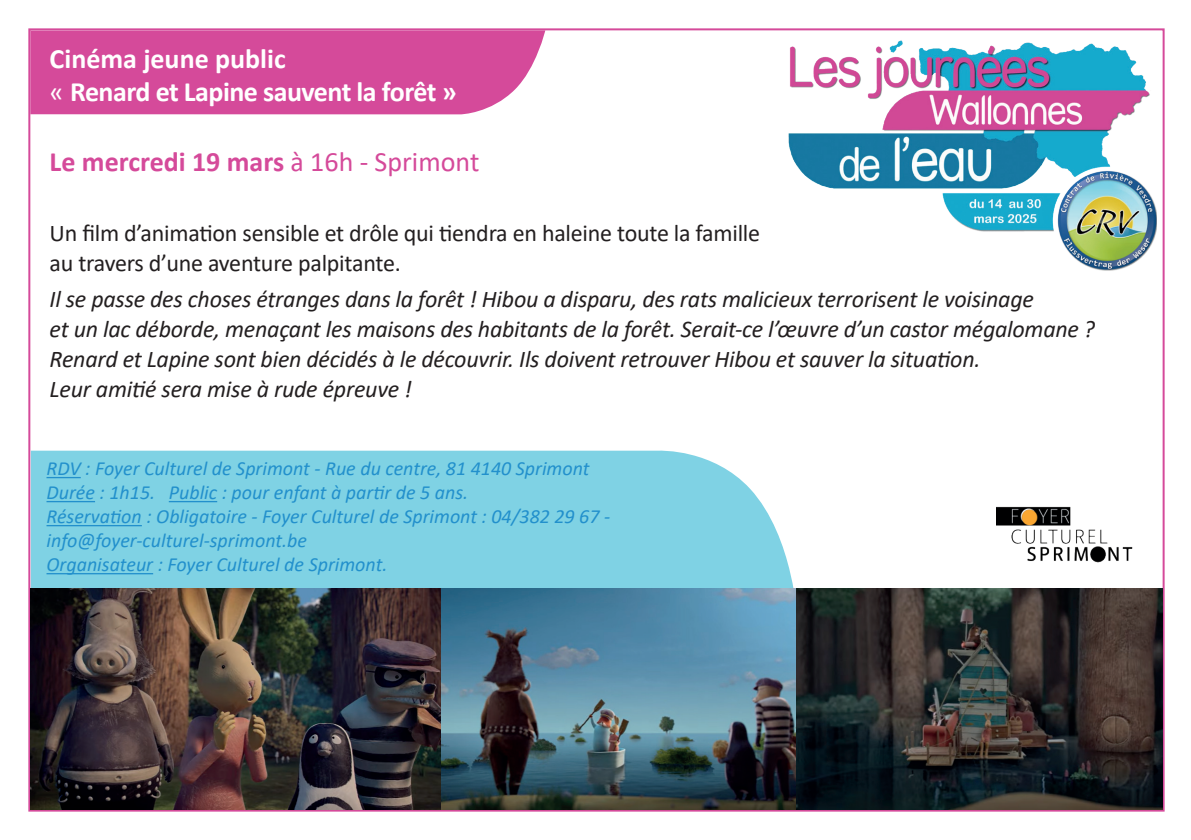
<style>
.page{position:relative;width:1191px;height:840px;background:#fff}
.page>*{position:absolute;margin:0;border:0;box-sizing:border-box;transform-origin:0 0}
.t1{font:700 28px/33.6px "Calibri";letter-spacing:-.02em;color:#fff}
.t2{font:700 28px "Calibri";color:#d54a9a}
.t3{font:italic 24px/30px "Calibri";letter-spacing:-.01em;color:#231f20}
.t4{font:24px/30px "Calibri";letter-spacing:-.01em;color:#231f20}
.t5{font:italic 20px/24px "Calibri";color:#2290cc}
.s1{font-weight:400}
</style>
<div class="page">
<img style="left:788px;top:40px;width:369px;height:231px">
<div style="left:31px;top:450px;width:763px;height:137px;background:#7fd2e4"></div>
<div style="left:30px;top:30px;width:515px;height:84px;background:#d54a9a"></div>
<img style="left:996px;top:506px;width:137px;height:57px">
<hr style="left:46px;top:476px;width:35px;height:2px;background:#2290cc">
<hr style="left:46px;top:500px;width:49px;height:2px;background:#2290cc">
<hr style="left:169px;top:500px;width:48px;height:2px;background:#2290cc">
<hr style="left:46px;top:524px;width:96px;height:2px;background:#2290cc">
<hr style="left:46px;top:572px;width:107px;height:2px;background:#2290cc">
<img style="left:30px;top:587px;width:411px;height:222px">
<img style="left:441px;top:587px;width:721px;height:222px">
<p class="t1" style="left:50px;top:41px;width:409px">Cinéma jeune public<br><span class="s1">«</span> Renard et Lapine sauvent la forêt »</p>
<p class="t2" style="left:50px;top:142px;width:431px">Le mercredi 19 mars <span class="s1">à 16h - Sprimont</span></p>
<p class="t4" style="left:50px;top:217px;width:712px">Un film d’animation sensible et drôle qui tiendra en haleine toute la famille au travers d’une aventure palpitante.</p>
<p class="t3" style="left:50px;top:283px;width:1047px">Il se passe des choses étranges dans la forêt ! Hibou a disparu, des rats malicieux terrorisent le voisinage<br>et un lac déborde, menaçant les maisons des habitants de la forêt. Serait-ce l’œuvre d’un castor mégalomane ?<br>Renard et Lapine sont bien décidés à le découvrir. Ils doivent retrouver Hibou et sauver la situation.<br>Leur amitié sera mise à rude épreuve !</p>
<p class="t5" style="left:46px;top:455px;width:565px">RDV : Foyer Culturel de Sprimont - Rue du centre, 81 4140 Sprimont Durée : 1h15. Public : pour enfant à partir de 5 ans.<br>Réservation : Obligatoire - Foyer Culturel de Sprimont : 04/382 29 67 - info@foyer-culturel-sprimont.be<br>Organisateur : Foyer Culturel de Sprimont.</p>
</div>
